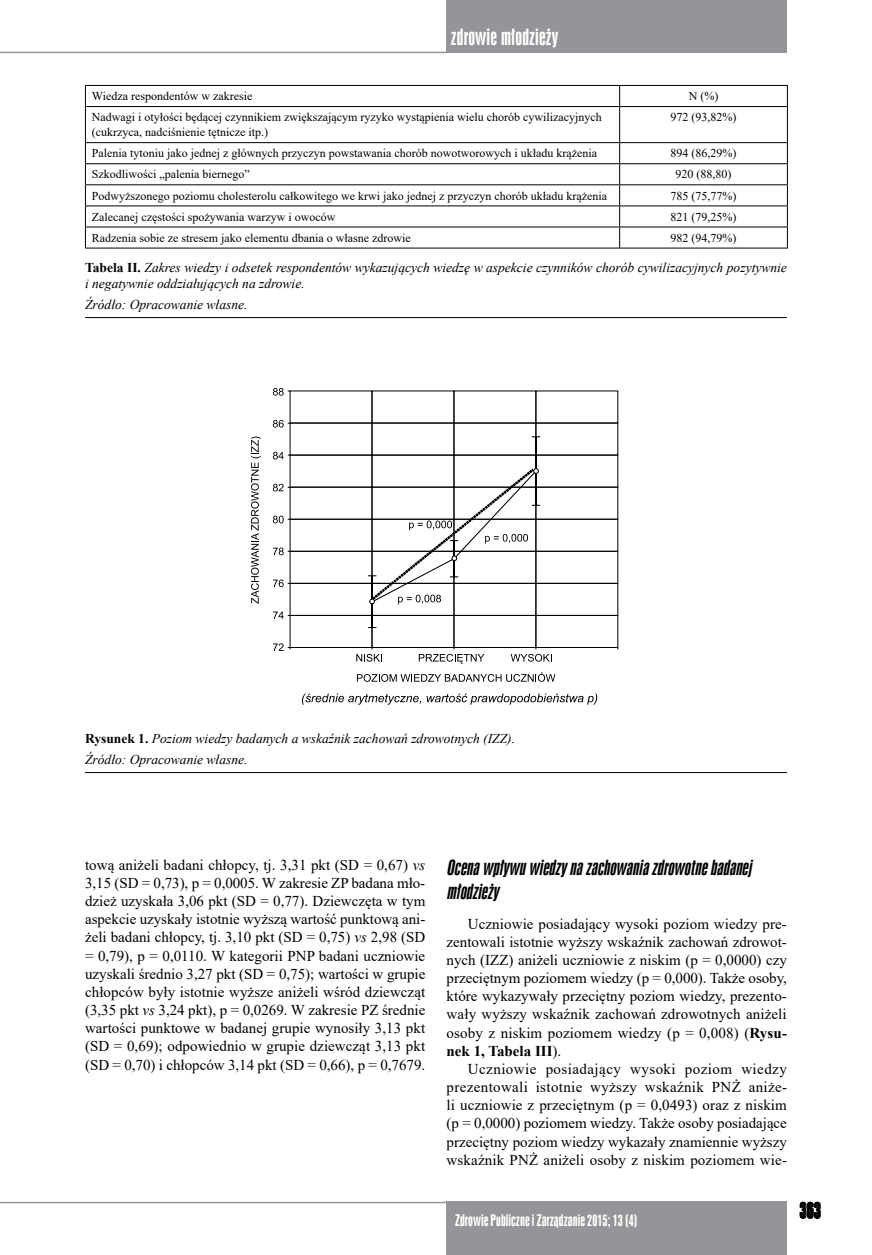
<style>
.page{position:relative;width:872px;height:1255px;background:#fff}
.page>*{position:absolute;margin:0;border:0;box-sizing:border-box;transform-origin:0 0}
.t1{font:21px "Swis 924 EU Normal";letter-spacing:.01em;color:#fff}
.t2{font:21px "Swis 924 EU Normal";color:#000}
.t3{font:italic 19.5px/24px "Swis 924 EU Normal";color:#000}
.t4{font:15px/18.1px "Times New Roman";letter-spacing:.01em;color:#000;text-align:justify}
.t5{font:15px "Swis 924 EU Normal";letter-spacing:.005em;color:#fff}
.t6{font:italic 13.5px/16.5px "Times New Roman";color:#000}
.t7{font:12px/15px "Times New Roman";color:#000}
.s1{font-weight:700;font-style:normal}
.s2{font-style:italic}
.s3{font-weight:700}
</style>
<div class="page">
<hr style="left:0;top:52px;width:446px;height:1px;background:#939598">
<hr style="left:0;top:1201px;width:446px;height:2px;background:#939598">
<div style="left:446px;top:1201px;width:341px;height:53px;background:#939598"></div>
<svg style="left:800px;top:1201px;width:20px;height:17px"></svg>
<div style="left:446px;top:0;width:341px;height:53px;background:#939598"></div>
<hr style="left:85px;top:317px;width:702px;height:1px;background:#000">
<svg style="left:619px;top:86px;width:1px;height:20px"></svg>
<hr style="left:85px;top:85px;width:534px;height:1px;background:#000">
<svg style="left:85px;top:86px;width:1px;height:20px"></svg>
<hr style="left:619px;top:85px;width:168px;height:1px;background:#000">
<svg style="left:787px;top:86px;width:1px;height:20px"></svg>
<hr style="left:85px;top:106px;width:534px;height:1px;background:#000">
<hr style="left:85px;top:107px;width:1px;height:35px;background:#000">
<hr style="left:787px;top:107px;width:1px;height:35px;background:#000">
<svg style="left:85px;top:143px;width:1px;height:105px"></svg>
<svg style="left:787px;top:143px;width:1px;height:105px"></svg>
<hr style="left:85px;top:248px;width:534px;height:1px;background:#000">
<hr style="left:619px;top:248px;width:168px;height:1px;background:#000">
<hr style="left:619px;top:106px;width:168px;height:1px;background:#000">
<hr style="left:619px;top:107px;width:1px;height:35px;background:#000">
<hr style="left:85px;top:142px;width:534px;height:1px;background:#000">
<hr style="left:619px;top:142px;width:168px;height:1px;background:#000">
<hr style="left:85px;top:163px;width:534px;height:1px;background:#000">
<hr style="left:619px;top:163px;width:168px;height:1px;background:#000">
<hr style="left:85px;top:184px;width:534px;height:1px;background:#000">
<hr style="left:619px;top:184px;width:168px;height:1px;background:#000">
<hr style="left:85px;top:205px;width:534px;height:1px;background:#000">
<hr style="left:619px;top:205px;width:168px;height:1px;background:#000">
<hr style="left:85px;top:226px;width:534px;height:1px;background:#000">
<hr style="left:619px;top:226px;width:168px;height:1px;background:#000">
<svg style="left:619px;top:143px;width:1px;height:105px"></svg>
<div style="left:290px;top:423px;width:82px;height:32px;border:1px solid #000"></div>
<div style="left:290px;top:455px;width:82px;height:32px;border:1px solid #000"></div>
<div style="left:290px;top:487px;width:82px;height:32px;border:1px solid #000"></div>
<div style="left:290px;top:519px;width:82px;height:32px;border:1px solid #000"></div>
<div style="left:290px;top:551px;width:82px;height:32px;border:1px solid #000"></div>
<div style="left:290px;top:583px;width:82px;height:32px;border:1px solid #000"></div>
<div style="left:290px;top:615px;width:82px;height:32px;border:1px solid #000"></div>
<div style="left:372px;top:423px;width:82px;height:32px;border:1px solid #000"></div>
<div style="left:372px;top:455px;width:82px;height:32px;border:1px solid #000"></div>
<div style="left:372px;top:615px;width:82px;height:32px;border:1px solid #000"></div>
<div style="left:454px;top:423px;width:82px;height:32px;border:1px solid #000"></div>
<div style="left:454px;top:455px;width:82px;height:32px;border:1px solid #000"></div>
<div style="left:454px;top:615px;width:82px;height:32px;border:1px solid #000"></div>
<div style="left:536px;top:423px;width:82px;height:32px;border:1px solid #000"></div>
<div style="left:536px;top:455px;width:82px;height:32px;border:1px solid #000"></div>
<div style="left:536px;top:487px;width:82px;height:32px;border:1px solid #000"></div>
<div style="left:536px;top:519px;width:82px;height:32px;border:1px solid #000"></div>
<div style="left:536px;top:551px;width:82px;height:32px;border:1px solid #000"></div>
<div style="left:536px;top:583px;width:82px;height:32px;border:1px solid #000"></div>
<div style="left:536px;top:615px;width:82px;height:32px;border:1px solid #000"></div>
<hr style="left:372px;top:575px;width:1px;height:52px;background:#000">
<hr style="left:535px;top:437px;width:1px;height:68px;background:#000">
<svg style="left:357px;top:672px;width:198px;height:9px"></svg>
<svg style="left:273px;top:611px;width:17px;height:8px"></svg>
<svg style="left:273px;top:579px;width:17px;height:8px"></svg>
<svg style="left:273px;top:547px;width:17px;height:8px"></svg>
<svg style="left:273px;top:515px;width:17px;height:8px"></svg>
<svg style="left:273px;top:483px;width:17px;height:8px"></svg>
<svg style="left:273px;top:452px;width:17px;height:7px"></svg>
<svg style="left:273px;top:420px;width:17px;height:7px"></svg>
<svg style="left:273px;top:388px;width:17px;height:7px"></svg>
<svg style="left:368px;top:468px;width:172px;height:136px"></svg>
<svg style="left:302px;top:693px;width:295px;height:11px"></svg>
<svg style="left:356px;top:647px;width:26px;height:14px"></svg>
<svg style="left:419px;top:647px;width:65px;height:16px"></svg>
<svg style="left:511px;top:647px;width:40px;height:14px"></svg>
<svg style="left:273px;top:643px;width:18px;height:8px"></svg>
<svg style="left:251px;top:436px;width:10px;height:167px"></svg>
<hr style="left:85px;top:772px;width:702px;height:1px;background:#000">
<h1 class="t1" style="left:451px;top:24px;width:109px">zdrowie młodzieży</h1>
<p class="t7" style="left:92px;top:88px;width:162px">Wiedza respondentów w zakresie</p>
<p class="t7" style="left:688px;top:88px;width:31px">N (%)</p>
<p class="t7" style="left:92px;top:109px;width:511px">Nadwagi i otyłości będącej czynnikiem zwiększającym ryzyko wystąpienia wielu chorób cywilizacyjnych (cukrzyca, nadciśnienie tętnicze itp.)</p>
<p class="t7" style="left:670px;top:109px;width:67px">972 (93,82%)</p>
<p class="t7" style="left:92px;top:145px;width:507px">Palenia tytoniu jako jednej z głównych przyczyn powstawania chorób nowotworowych i układu krążenia</p>
<p class="t7" style="left:670px;top:145px;width:67px">894 (86,29%)</p>
<p class="t7" style="left:92px;top:166px;width:159px">Szkodliwości „palenia biernego”</p>
<p class="t7" style="left:675px;top:166px;width:57px">920 (88,80)</p>
<p class="t7" style="left:92px;top:188px;width:517px">Podwyższonego poziomu cholesterolu całkowitego we krwi jako jednej z przyczyn chorób układu krążenia</p>
<p class="t7" style="left:670px;top:188px;width:67px">785 (75,77%)</p>
<p class="t7" style="left:92px;top:209px;width:245px">Zalecanej częstości spożywania warzyw i owoców</p>
<p class="t7" style="left:670px;top:209px;width:67px">821 (79,25%)</p>
<p class="t7" style="left:92px;top:230px;width:320px">Radzenia sobie ze stresem jako elementu dbania o własne zdrowie</p>
<p class="t7" style="left:670px;top:230px;width:67px">982 (94,79%)</p>
<p class="t6" style="left:85px;top:258px;width:703px"><span class="s1">Tabela II.</span> Zakres wiedzy i odsetek respondentów wykazujących wiedzę w aspekcie czynników chorób cywilizacyjnych pozytywnie i negatywnie oddziałujących na zdrowie.</p>
<p class="t6" style="left:85px;top:295px;width:164px">Źródło: Opracowanie własne.</p>
<p class="t6" style="left:85px;top:728px;width:431px;line-height:20.4px"><span class="s1">Rysunek 1.</span> Poziom wiedzy badanych a wskaźnik zachowań zdrowotnych (IZZ).<br>Źródło: Opracowanie własne.</p>
<p class="t4" style="left:85px;top:855px;width:342px">tową aniżeli badani chłopcy, tj. 3,31 pkt (SD = 0,67) <span class="s2">vs </span>3,15 (SD = 0,73), p = 0,0005. W zakresie ZP badana mło&shy;dzież uzyskała 3,06 pkt (SD = 0,77). Dziewczęta w tym aspekcie uzyskały istotnie wyższą wartość punktową ani&shy;żeli badani chłopcy, tj. 3,10 pkt (SD = 0,75) <span class="s2">vs</span> 2,98 (SD = 0,79), p = 0,0110. W kategorii PNP badani uczniowie uzyskali średnio 3,27 pkt (SD = 0,75); wartości w grupie chłopców były istotnie wyższe aniżeli wśród dziewcząt (3,35 pkt <span class="s2">vs</span> 3,24 pkt), p = 0,0269. W zakresie PZ średnie wartości punktowe w badanej grupie wynosiły 3,13 pkt (SD = 0,69); odpowiednio w grupie dziewcząt 3,13 pkt (SD = 0,70) i chłopców 3,14 pkt (SD = 0,66), p = 0,7679.</p>
<h2 class="t3" style="left:446px;top:855px;width:310px">Ocenawpływuwiedzynazachowaniazdrowotnebadanej młodzieży</h2>
<p class="t4" style="left:446px;top:914px;width:342px;text-indent:21px">Uczniowie posiadający wysoki poziom wiedzy pre&shy;zentowali istotnie wyższy wskaźnik zachowań zdrowot&shy;nych (IZZ) aniżeli uczniowie z niskim (p = 0,0000) czy przeciętnym poziomem wiedzy (p = 0,000). Także osoby, które wykazywały przeciętny poziom wiedzy, prezento&shy;wały wyższy wskaźnik zachowań zdrowotnych aniżeli osoby z niskim poziomem wiedzy (p = 0,008) (<span class="s3">Rysu&shy;nek 1, Tabela III</span>).</p>
<p class="t4" style="left:446px;top:1059px;width:342px;text-indent:21px">Uczniowie posiadający wysoki poziom wiedzy prezentowali istotnie wyższy wskaźnik PNŻ aniże&shy;li uczniowie z przeciętnym (p = 0,0493) oraz z niskim (p = 0,0000) poziomem wiedzy. Także osoby posiadające przeciętny poziom wiedzy wykazały znamiennie wyższy wskaźnik PNŻ aniżeli osoby z niskim poziomem wie-</p>
<p class="t5" style="left:455px;top:1211px;width:184px">Zdrowie Publiczne i Zarządzanie 2015; 13 (4)</p>
<h1 class="t2" style="left:799px;top:1197px;width:23px">363</h1>
</div>
